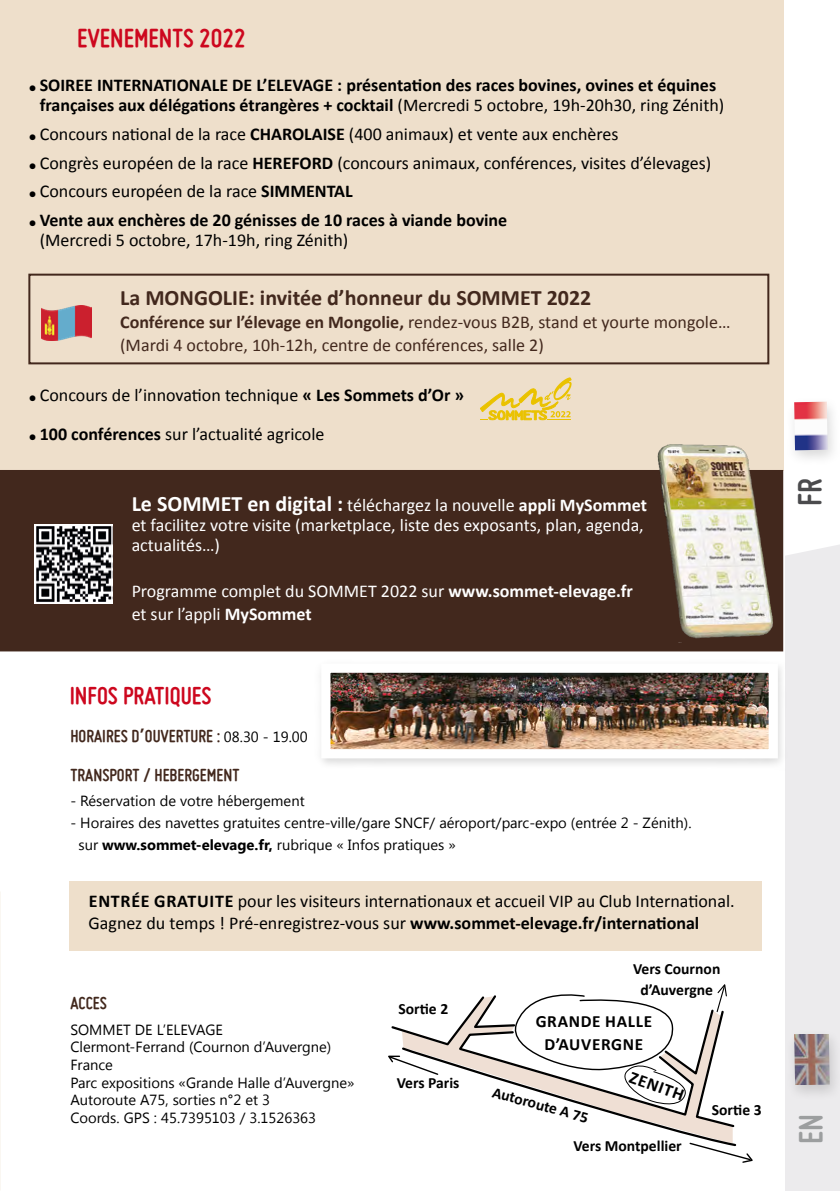
<style>
.page{position:relative;width:840px;height:1191px;background:#fff}
.page>*{position:absolute;margin:0;border:0;box-sizing:border-box;transform-origin:0 0}
.t1{font:700 35.4px "Miso";color:#4b4b4d}
.t2{font:700 35.4px "Miso";color:#9c9e9f}
.t3{font:700 28px "Miso";color:#cd071e}
.t4{font:700 26.2px "Miso";color:#cd071e}
.t5{font:700 22px "Calibri";color:#42281d}
.t6{font:700 18.6px "Miso";color:#42281d}
.t7{font:18px/22px "Calibri";color:#000}
.t8{font:700 18px/20px "Calibri";color:#000;text-align:center}
.t9{font:18px/20px "Calibri";color:#fff}
.t10{font:18px/22.8px "Calibri";color:#42281d}
.t11{font:700 17.6px "Calibri";color:#000}
.t12{font:700 17.2px/22.4px "Calibri";letter-spacing:.04em;color:#000;text-align:center}
.t13{font:700 15.6px/20.4px "Calibri";color:#000;text-align:center}
.t14{font:14.6px/17.6px "Khmer UI";color:#000}
.s1{font-weight:400}
.s2{font-weight:700}
.s3{font-weight:700;font-size:22px}
.s4{font-family:"Khmer UI"}
.s5{font-family:"Khmer UI";font-weight:400;font-size:14.6px;color:#000}
</style>
<div class="page">
<div style="left:69px;top:881px;width:692px;height:69px;background:#eedfcb"></div>
<div style="left:0;top:0;width:782px;height:471px;background:#eedfcb"></div>
<div style="left:784px;top:0;width:55px;height:1191px;background:#ecebed"></div>
<div style="left:783px;top:0;width:56px;height:556px;background:#fff"></div>
<div style="left:785px;top:395px;width:54px;height:71px;background:#000;opacity:.15"></div>
<img style="left:793px;top:402px;width:34px;height:48px">
<div style="left:785px;top:1028px;width:54px;height:73px;background:#000;opacity:.15"></div>
<img style="left:793px;top:1033px;width:36px;height:52px">
<svg style="left:388px;top:984px;width:365px;height:179px"></svg>
<svg style="left:480px;top:377px;width:91px;height:43px"></svg>
<div style="left:28px;top:274px;width:740px;height:90px;border:2px solid #42281d"></div>
<img style="left:41px;top:306px;width:50px;height:34px">
<div style="left:1px;top:471px;width:780px;height:179px;background:#42281d"></div>
<div style="left:0;top:470px;width:782px;height:181px;border:2px solid #42281d"></div>
<img style="left:34px;top:525px;width:78px;height:78px">
<img style="left:655px;top:444px;width:123px;height:195px">
<div style="left:314px;top:659px;width:473px;height:112px;background:#000;opacity:.15"></div>
<img style="left:331px;top:673px;width:436px;height:75px">
<div style="left:321px;top:663px;width:456px;height:95px;border:9px solid #fff"></div>
<h2 class="t3" style="left:77px;top:22px;width:170px">EVENEMENTS 2022</h2>
<p class="t8" style="left:29px;top:75px;width:696px">● SOIREE INTERNATIONALE DE L’ELEVAGE : présentation des races bovines, ovines et équines françaises aux délégations étrangères + cocktail <span class="s1">(Mercredi 5 octobre, 19h-20h30, ring Zénith)</span></p>
<p class="t7" style="left:29px;top:123px;width:590px">● Concours national de la race <span class="s2">CHAROLAISE</span> (400 animaux) et vente aux enchères</p>
<p class="t7" style="left:29px;top:152px;width:683px">● Congrès européen de la race <span class="s2">HEREFORD</span> (concours animaux, conférences, visites d’élevages)</p>
<p class="t7" style="left:29px;top:180px;width:325px">● Concours européen de la race <span class="s2">SIMMENTAL</span></p>
<p class="t8" style="left:40px;top:209px;width:469px;text-align:left;text-indent:-10px">● Vente aux enchères de 20 génisses de 10 races à viande bovine <span class="s1">(Mercredi 5 octobre, 17h-19h, ring Zénith)</span></p>
<p class="t5" style="left:120px;top:284px;width:472px">La MONGOLIE: invitée d’honneur du SOMMET 2022</p>
<p class="t10" style="left:120px;top:311px;width:611px"><span class="s2">Conférence sur l’élevage en Mongolie,</span> rendez-vous B2B, stand et yourte mongole… (Mardi 4 octobre, 10h-12h, centre de conférences, salle 2)</p>
<p class="t7" style="left:29px;top:384px;width:436px">● Concours de l’innovation technique <span class="s2">« Les Sommets d’Or »</span></p>
<p class="t7" style="left:29px;top:423px;width:296px">● <span class="s2">100 conférences</span> sur l’actualité agricole</p>
<p class="t9" style="left:132px;top:495px;width:516px"><span class="s3">Le SOMMET en digital :</span> téléchargez la nouvelle <span class="s2">appli MySommet </span>et facilitez votre visite (marketplace, liste des exposants, plan, agenda, actualités…)</p>
<p class="t9" style="left:132px;top:580px;width:502px;line-height:22.8px">Programme complet du SOMMET 2022 sur <span class="s2">www.sommet-elevage.fr </span>et sur l’appli <span class="s2">MySommet</span></p>
<h3 class="t4" style="left:70px;top:680px;width:143px">INFOS PRATIQUES</h3>
<p class="t6" style="left:70px;top:726px;width:239px">HORAIRES D<span class="s4">’</span>OUVERTURE : <span class="s5">08.30 - 19.00</span></p>
<p class="t6" style="left:70px;top:764px;width:171px">TRANSPORT / HEBERGEMENT</p>
<p class="t14" style="left:70px;top:792px;width:236px">- Réservation de votre hébergement</p>
<p class="t14" style="left:78px;top:812px;width:614px;line-height:22px;text-indent:-8px">- Horaires des navettes gratuites centre-ville/gare SNCF/ aéroport/parc-expo (entrée 2 - Zénith). sur <span class="s2">www.sommet-elevage.fr,</span> rubrique « Infos pratiques »</p>
<p class="t7" style="left:88px;top:889px;width:647px"><span class="s2">ENTRÉE GRATUITE</span> pour les visiteurs internationaux et accueil VIP au Club International.<br>Gagnez du temps ! Pré-enregistrez-vous sur <span class="s2">www.sommet-elevage.fr/international</span></p>
<p class="t6" style="left:70px;top:992px;width:38px">ACCES</p>
<p class="t14" style="left:70px;top:1021px;width:285px">SOMMET DE L’ELEVAGE<br>Clermont-Ferrand (Cournon d’Auvergne)<br>France<br>Parc expositions «Grande Halle d’Auvergne»<br>Autoroute A75, sorties n°2 et 3<br>Coords. GPS : 45.7395103 / 3.1526363</p>
<p class="t13" style="left:398px;top:999px;width:51px">Sortie 2</p>
<p class="t13" style="left:396px;top:1072px;width:64px">Vers Paris</p>
<p class="t13" style="left:632px;top:959px;width:89px">Vers Cournon d’Auvergne</p>
<p class="t12" style="left:535px;top:1010px;width:118px">GRANDE HALLE<br>D’AUVERGNE</p>
<p class="t13" style="left:495px;top:1081px;width:101px;rotate:16deg">Autoroute A 75</p>
<p class="t11" style="left:633px;top:1065px;width:58px;rotate:20deg">ZENITH</p>
<p class="t13" style="left:573px;top:1136px;width:110px">Vers Montpellier</p>
<p class="t13" style="left:711px;top:1100px;width:51px">Sortie 3</p>
<h1 class="t1" style="left:789px;top:506px;width:29px;rotate:-90deg">FR</h1>
<h1 class="t2" style="left:790px;top:1144px;width:31px;rotate:-90deg">EN</h1>
</div>
